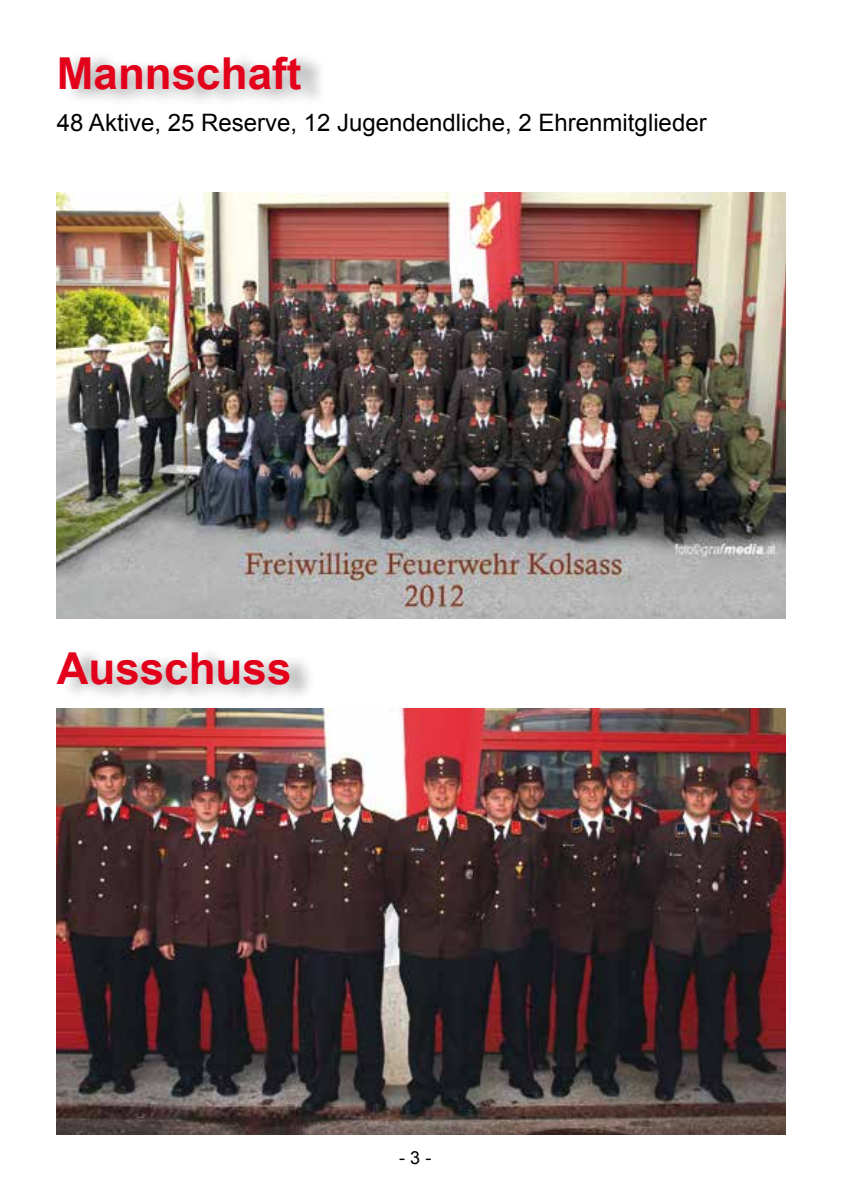
<style>
.page{position:relative;width:842px;height:1191px;background:#fff}
.page>*{position:absolute;margin:0;border:0;box-sizing:border-box;transform-origin:0 0}
.t1{font:700 44px "Arial";color:#e2001a}
.t2{font:24px "Arial";color:#000}
.t3{font:18px "Arial";color:#000}
</style>
<div class="page">
<div style="left:64px;top:50px;width:264px;height:56px;background:#000;opacity:.35"></div>
<img style="left:57px;top:193px;width:728px;height:425px">
<img style="left:57px;top:709px;width:728px;height:425px">
<div style="left:62px;top:646px;width:255px;height:56px;background:#000;opacity:.35"></div>
<h1 class="t1" style="left:57px;top:44px;width:246px">Mannschaft</h1>
<p class="t2" style="left:57px;top:107px;width:651px">48 Aktive, 25 Reserve, 12 Jugendendliche, 2 Ehrenmitglieder</p>
<h1 class="t1" style="left:57px;top:640px;width:236px">Ausschuss</h1>
<p class="t3" style="left:399px;top:1146px;width:34px">- 3 -</p>
</div>
